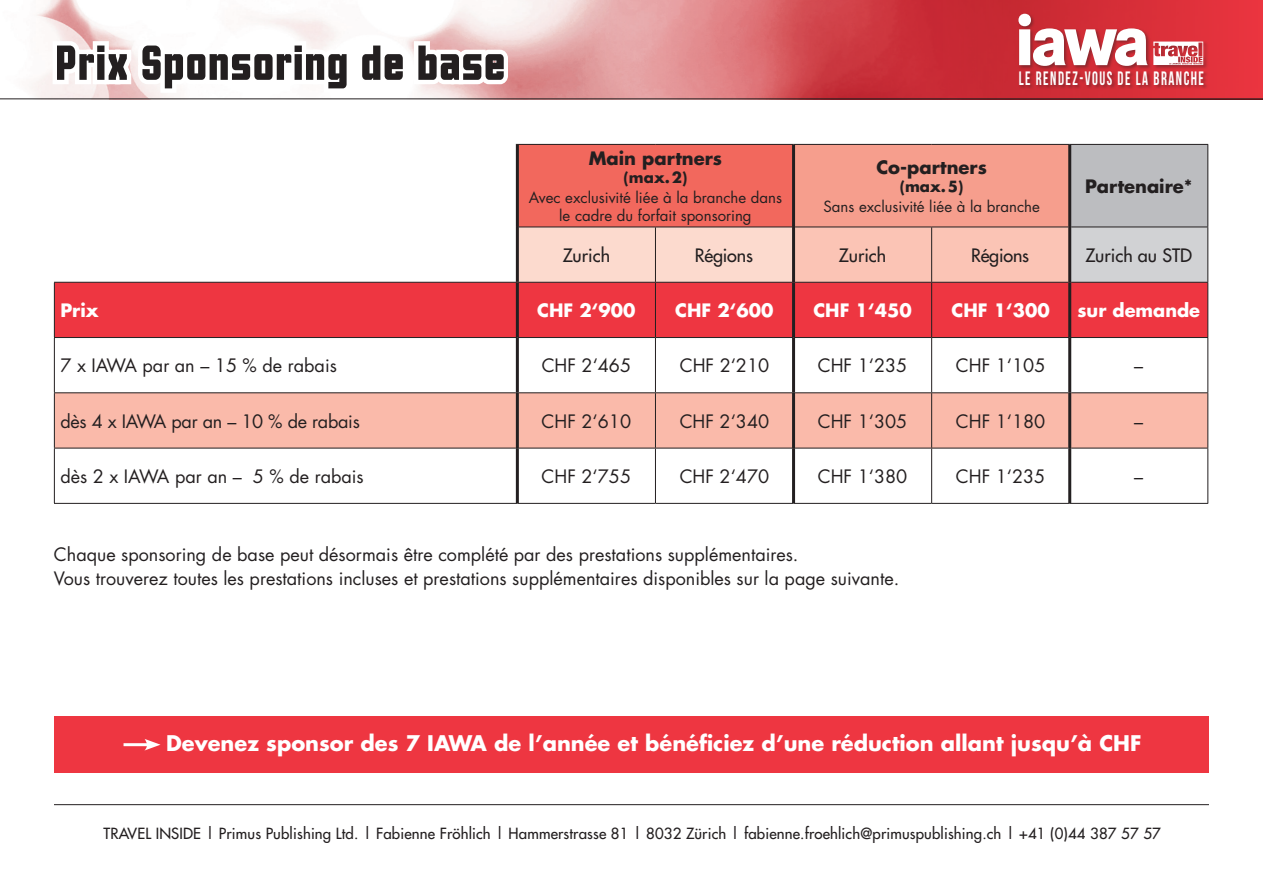
<style>
.page{position:relative;width:1263px;height:893px;background:#fff}
.page>*{position:absolute;margin:0;border:0;box-sizing:border-box;transform-origin:0 0}
.t1{font:700 60px "Motion Control";letter-spacing:.01em;color:#231f20;scale:.85 1}
.t2{font:700 21px "Futura";color:#fff}
.t3{font:19.35px "Bebas Neue";letter-spacing:.1em;color:#fff;scale:.76 1}
.t4{font:18px/24px "Futura";color:#231f20}
.t5{font:700 18px "Futura";color:#fff}
.t6{font:18px "Futura";color:#231f20}
.t7{font:700 18px "Futura";color:#231f20}
.t8{font:15px "Futura";letter-spacing:.01em;color:#231f20}
.t9{font:15px/18px "Futura";color:#231f20;text-align:center}
.t10{font:700 15px "Futura";color:#231f20}
</style>
<div class="page">
<img style="left:30px;top:0;width:554px;height:98px">
<svg style="left:584px;top:0;width:679px;height:98px;background:#d7555c"></svg>
<hr style="left:0;top:98px;width:1263px;height:1px;background:#231f20">
<svg style="left:48px;top:34px;width:468px;height:63px"></svg>
<div style="left:517px;top:144px;width:276px;height:83px;background:#f2685d"></div>
<div style="left:793px;top:144px;width:277px;height:83px;background:#f69e8d"></div>
<div style="left:1070px;top:144px;width:138px;height:83px;background:#bcbdc0"></div>
<svg style="left:519px;top:228px;width:549px;height:54px;background:#facec0"></svg>
<div style="left:1070px;top:227px;width:138px;height:55px;background:#d1d2d4"></div>
<div style="left:55px;top:283px;width:1152px;height:54px;background:#ee3641"></div>
<svg style="left:55px;top:338px;width:1013px;height:165px"></svg>
<div style="left:55px;top:393px;width:1152px;height:55px;background:#fabaaa"></div>
<hr style="left:54px;top:338px;width:1px;height:54px;background:#231f20">
<hr style="left:655px;top:338px;width:1px;height:54px;background:#231f20">
<hr style="left:931px;top:338px;width:1px;height:54px;background:#231f20">
<hr style="left:54px;top:448px;width:1px;height:55px;background:#231f20">
<hr style="left:655px;top:448px;width:1px;height:55px;background:#231f20">
<hr style="left:931px;top:448px;width:1px;height:55px;background:#231f20">
<hr style="left:54px;top:503px;width:463px;height:1px;background:#231f20">
<hr style="left:517px;top:503px;width:138px;height:1px;background:#231f20">
<hr style="left:655px;top:503px;width:138px;height:1px;background:#231f20">
<hr style="left:793px;top:503px;width:139px;height:1px;background:#231f20">
<hr style="left:932px;top:503px;width:138px;height:1px;background:#231f20">
<hr style="left:519px;top:227px;width:136px;height:1px;background:#231f20">
<hr style="left:655px;top:227px;width:137px;height:1px;background:#231f20">
<hr style="left:795px;top:227px;width:137px;height:1px;background:#231f20">
<hr style="left:932px;top:227px;width:136px;height:1px;background:#231f20">
<hr style="left:1071px;top:227px;width:137px;height:1px;background:#231f20">
<hr style="left:54px;top:283px;width:1px;height:54px;background:#231f20">
<hr style="left:655px;top:283px;width:1px;height:54px;background:#231f20">
<hr style="left:931px;top:283px;width:1px;height:54px;background:#231f20">
<hr style="left:1207px;top:283px;width:1px;height:54px;background:#231f20">
<hr style="left:54px;top:337px;width:463px;height:1px;background:#231f20">
<hr style="left:517px;top:337px;width:138px;height:1px;background:#231f20">
<hr style="left:655px;top:337px;width:138px;height:1px;background:#231f20">
<hr style="left:793px;top:337px;width:139px;height:1px;background:#231f20">
<hr style="left:932px;top:337px;width:138px;height:1px;background:#231f20">
<hr style="left:54px;top:392px;width:462px;height:1px;background:#231f20">
<hr style="left:54px;top:393px;width:1px;height:55px;background:#231f20">
<hr style="left:519px;top:392px;width:136px;height:1px;background:#231f20">
<hr style="left:655px;top:392px;width:137px;height:1px;background:#231f20">
<hr style="left:655px;top:393px;width:1px;height:55px;background:#231f20">
<hr style="left:795px;top:392px;width:137px;height:1px;background:#231f20">
<hr style="left:932px;top:392px;width:136px;height:1px;background:#231f20">
<hr style="left:931px;top:393px;width:1px;height:55px;background:#231f20">
<hr style="left:1071px;top:392px;width:137px;height:1px;background:#231f20">
<hr style="left:54px;top:448px;width:462px;height:1px;background:#231f20">
<hr style="left:519px;top:448px;width:136px;height:1px;background:#231f20">
<hr style="left:655px;top:448px;width:137px;height:1px;background:#231f20">
<hr style="left:795px;top:448px;width:137px;height:1px;background:#231f20">
<hr style="left:932px;top:448px;width:136px;height:1px;background:#231f20">
<hr style="left:1071px;top:448px;width:137px;height:1px;background:#231f20">
<hr style="left:516px;top:144px;width:139px;height:1px;background:#231f20">
<hr style="left:655px;top:144px;width:138px;height:1px;background:#231f20">
<hr style="left:793px;top:144px;width:139px;height:1px;background:#231f20">
<hr style="left:932px;top:144px;width:138px;height:1px;background:#231f20">
<hr style="left:1070px;top:144px;width:138px;height:1px;background:#231f20">
<hr style="left:1207px;top:145px;width:1px;height:82px;background:#231f20">
<hr style="left:655px;top:227px;width:1px;height:55px;background:#231f20">
<hr style="left:931px;top:227px;width:1px;height:55px;background:#231f20">
<hr style="left:1207px;top:227px;width:1px;height:55px;background:#231f20">
<hr style="left:517px;top:282px;width:138px;height:1px;background:#231f20">
<hr style="left:655px;top:282px;width:137px;height:1px;background:#231f20">
<hr style="left:795px;top:282px;width:137px;height:1px;background:#231f20">
<hr style="left:932px;top:282px;width:136px;height:1px;background:#231f20">
<hr style="left:1071px;top:282px;width:137px;height:1px;background:#231f20">
<hr style="left:792px;top:282px;width:3px;height:55px;background:#231f20">
<hr style="left:792px;top:338px;width:3px;height:55px;background:#231f20">
<hr style="left:792px;top:448px;width:3px;height:55px;background:#231f20">
<hr style="left:792px;top:145px;width:3px;height:82px;background:#231f20">
<hr style="left:792px;top:227px;width:3px;height:55px;background:#231f20">
<hr style="left:792px;top:393px;width:3px;height:55px;background:#231f20">
<hr style="left:1068px;top:145px;width:3px;height:82px;background:#231f20">
<hr style="left:1068px;top:227px;width:3px;height:55px;background:#231f20">
<hr style="left:1068px;top:282px;width:3px;height:55px;background:#231f20">
<hr style="left:516px;top:145px;width:3px;height:82px;background:#231f20">
<hr style="left:516px;top:227px;width:3px;height:55px;background:#231f20">
<hr style="left:516px;top:283px;width:3px;height:54px;background:#231f20">
<hr style="left:516px;top:338px;width:3px;height:55px;background:#231f20">
<hr style="left:516px;top:393px;width:3px;height:55px;background:#231f20">
<hr style="left:516px;top:448px;width:3px;height:55px;background:#231f20">
<hr style="left:54px;top:282px;width:463px;height:1px;background:#231f20">
<hr style="left:1070px;top:337px;width:138px;height:1px;background:#231f20">
<hr style="left:1068px;top:338px;width:3px;height:55px;background:#231f20">
<hr style="left:1068px;top:393px;width:3px;height:55px;background:#231f20">
<hr style="left:1068px;top:448px;width:3px;height:55px;background:#231f20">
<hr style="left:1207px;top:338px;width:1px;height:54px;background:#231f20">
<hr style="left:1207px;top:393px;width:1px;height:55px;background:#231f20">
<hr style="left:1207px;top:448px;width:1px;height:55px;background:#231f20">
<hr style="left:1070px;top:503px;width:138px;height:1px;background:#231f20">
<hr style="left:54px;top:804px;width:1155px;height:1px;background:#231f20">
<div style="left:54px;top:716px;width:1154px;height:56px;background:#ee3641"></div>
<hr style="left:124px;top:743px;width:26px;height:3px;background:#fff">
<svg style="left:144px;top:739px;width:17px;height:11px"></svg>
<div style="left:1017px;top:13px;width:191px;height:76px;background:#231f20;opacity:.41"></div>
<svg style="left:1018px;top:14px;width:185px;height:52px"></svg>
<h1 class="t1" style="left:55px;top:37px;width:531px">Prix Sponsoring de base</h1>
<p class="t7" style="left:589px;top:146px;width:135px">Main partners</p>
<p class="t10" style="left:624px;top:167px;width:65px">(max.2)</p>
<p class="t9" style="left:529px;top:188px;width:255px">Avec exclusivité liée à la branche dans le cadre du forfait sponsoring</p>
<p class="t3" style="left:1019px;top:68px;width:245px">LE RENDEZ-VOUS DE LA BRANCHE</p>
<p class="t7" style="left:876px;top:155px;width:112px">Co-partners</p>
<p class="t10" style="left:900px;top:176px;width:65px">(max.5)</p>
<p class="t9" style="left:823px;top:197px;width:218px">Sans exclusivité liée à la branche</p>
<p class="t7" style="left:1085px;top:174px;width:109px">Partenaire*</p>
<p class="t6" style="left:563px;top:243px;width:49px">Zurich</p>
<p class="t6" style="left:695px;top:243px;width:60px">Régions</p>
<p class="t6" style="left:839px;top:243px;width:49px">Zurich</p>
<p class="t6" style="left:971px;top:243px;width:60px">Régions</p>
<p class="t6" style="left:1085px;top:243px;width:108px">Zurich au STD</p>
<p class="t5" style="left:60px;top:298px;width:40px">Prix</p>
<p class="t5" style="left:537px;top:298px;width:100px">CHF 2‘900</p>
<p class="t5" style="left:675px;top:298px;width:100px">CHF 2‘600</p>
<p class="t5" style="left:813px;top:298px;width:100px">CHF 1‘450</p>
<p class="t5" style="left:951px;top:298px;width:100px">CHF 1‘300</p>
<p class="t5" style="left:1077px;top:298px;width:124px">sur demande</p>
<p class="t4" style="left:60px;top:353px;width:278px">7 x IAWA par an – 15 % de rabais</p>
<p class="t4" style="left:542px;top:353px;width:91px">CHF 2‘465</p>
<p class="t4" style="left:680px;top:353px;width:91px">CHF 2‘210</p>
<p class="t4" style="left:818px;top:353px;width:91px">CHF 1‘235</p>
<p class="t4" style="left:956px;top:353px;width:91px">CHF 1‘105</p>
<p class="t4" style="left:1134px;top:353px;width:10px">–</p>
<p class="t4" style="left:60px;top:409px;width:301px">dès 4 x IAWA par an – 10 % de rabais</p>
<p class="t4" style="left:542px;top:409px;width:91px">CHF 2‘610</p>
<p class="t4" style="left:680px;top:409px;width:91px">CHF 2‘340</p>
<p class="t4" style="left:818px;top:409px;width:91px">CHF 1‘305</p>
<p class="t4" style="left:956px;top:409px;width:91px">CHF 1‘180</p>
<p class="t4" style="left:1134px;top:409px;width:10px">–</p>
<p class="t4" style="left:60px;top:464px;width:305px">dès 2 x IAWA par an – 5 % de rabais</p>
<p class="t4" style="left:542px;top:464px;width:91px">CHF 2‘755</p>
<p class="t4" style="left:680px;top:464px;width:91px">CHF 2‘470</p>
<p class="t4" style="left:818px;top:464px;width:91px">CHF 1‘380</p>
<p class="t4" style="left:956px;top:464px;width:91px">CHF 1‘235</p>
<p class="t4" style="left:1134px;top:464px;width:10px">–</p>
<p class="t4" style="left:54px;top:542px;width:847px">Chaque sponsoring de base peut désormais être complété par des prestations supplémentaires.<br>Vous trouverez toutes les prestations incluses et prestations supplémentaires disponibles sur la page suivante.</p>
<p class="t2" style="left:166px;top:729px;width:977px">Devenez sponsor des 7 IAWA de l’année et bénéficiez d’une réduction allant jusqu’à CHF</p>
<p class="t8" style="left:103px;top:824px;width:1059px">TRAVEL INSIDE | Primus Publishing Ltd. | Fabienne Fröhlich | Hammerstrasse 81 | 8032 Zürich | fabienne.froehlich@primuspublishing.ch | +41 (0)44 387 57 57</p>
</div>
